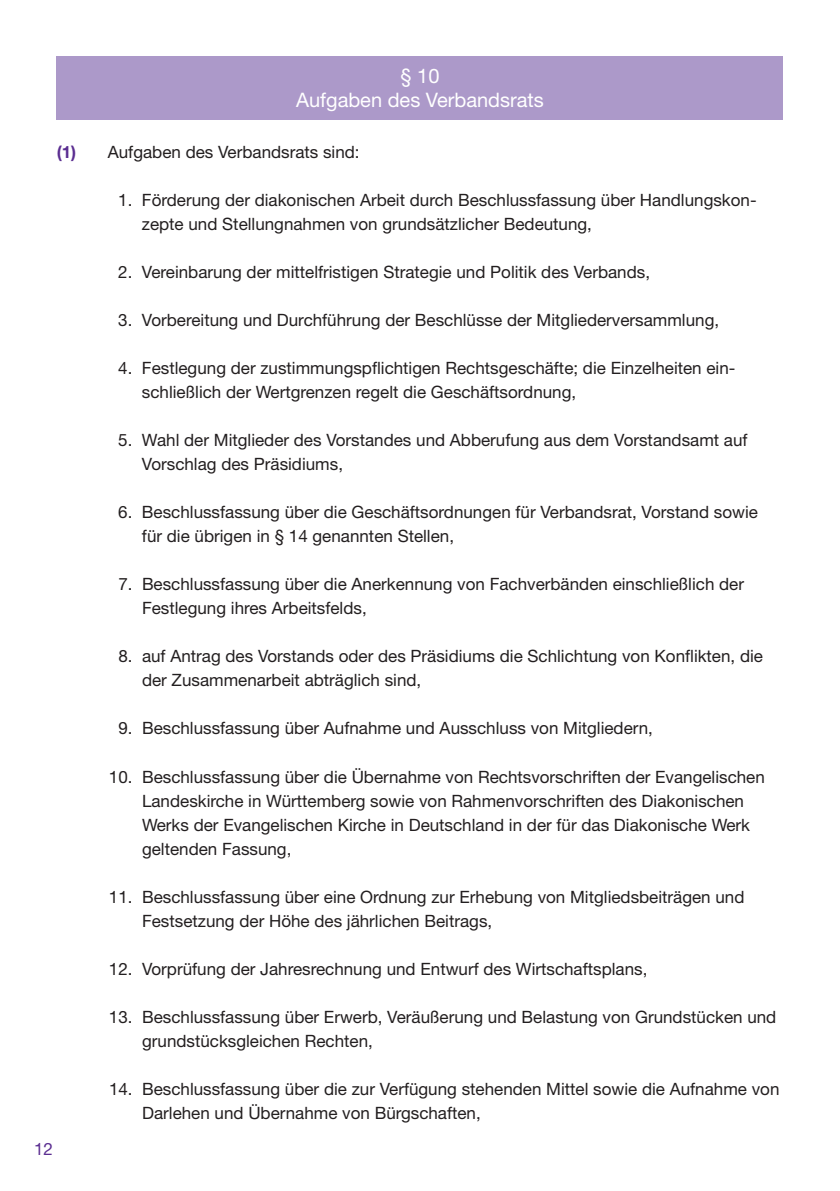
<style>
.page{position:relative;width:840px;height:1191px;background:#fff}
.page>*{position:absolute;margin:0;border:0;box-sizing:border-box;transform-origin:0 0}
.t1{font:20px/24px "Helvetica Neue LT Std";color:#fff;text-align:center}
.t2{font:17px/24px "Helvetica Neue LT Std";color:#231f20}
.t3{font:17px "Helvetica Neue LT Std";color:#5b2e91}
.s1{font-weight:700;color:#5b2e91}
</style>
<div class="page">
<div style="left:57px;top:57px;width:725px;height:63px;background:#ac99c9"></div>
<p class="t1" style="left:296px;top:64px;width:249px">§ 10<br>Aufgaben des Verbandsrats</p>
<p class="t2" style="left:57px;top:140px;width:304px"><span class="s1">(1)</span> Aufgaben des Verbandsrats sind:</p>
<p class="t2" style="left:142px;top:188px;width:616px;text-indent:-24px">1. Förderung der diakonischen Arbeit durch Beschlussfassung über Handlungskon&shy;zepte und Stellungnahmen von grundsätzlicher Bedeutung,</p>
<p class="t2" style="left:118px;top:260px;width:533px">2. Vereinbarung der mittelfristigen Strategie und Politik des Verbands,</p>
<p class="t2" style="left:118px;top:308px;width:602px">3. Vorbereitung und Durchführung der Beschlüsse der Mitgliederversammlung,</p>
<p class="t2" style="left:142px;top:356px;width:594px;text-indent:-24px">4. Festlegung der zustimmungspflichtigen Rechtsgeschäfte; die Einzelheiten ein&shy;schließlich der Wertgrenzen regelt die Geschäftsordnung,</p>
<p class="t2" style="left:142px;top:428px;width:606px;text-indent:-24px">5. Wahl der Mitglieder des Vorstandes und Abberufung aus dem Vorstandsamt auf<br>Vorschlag des Präsidiums,</p>
<p class="t2" style="left:142px;top:500px;width:617px;text-indent:-24px">6. Beschlussfassung über die Geschäftsordnungen für Verbandsrat, Vorstand sowie für die übrigen in § 14 genannten Stellen,</p>
<p class="t2" style="left:142px;top:572px;width:603px;text-indent:-24px">7. Beschlussfassung über die Anerkennung von Fachverbänden einschließlich der<br>Festlegung ihres Arbeitsfelds,</p>
<p class="t2" style="left:142px;top:644px;width:622px;text-indent:-24px">8. auf Antrag des Vorstands oder des Präsidiums die Schlichtung von Konflikten, die der Zusammenarbeit abträglich sind,</p>
<p class="t2" style="left:118px;top:716px;width:536px">9. Beschlussfassung über Aufnahme und Ausschluss von Mitgliedern,</p>
<p class="t2" style="left:142px;top:764px;width:624px;text-indent:-33px">10. Beschlussfassung über die Übernahme von Rechtsvorschriften der Evangelischen Landeskirche in Württemberg sowie von Rahmenvorschriften des Diakonischen Werks der Evangelischen Kirche in Deutschland in der für das Diakonische Werk geltenden Fassung,</p>
<p class="t2" style="left:142px;top:884px;width:603px;text-indent:-33px">11. Beschlussfassung über eine Ordnung zur Erhebung von Mitgliedsbeiträgen und<br>Festsetzung der Höhe des jährlichen Beitrags,</p>
<p class="t2" style="left:109px;top:956px;width:539px">12. Vorprüfung der Jahresrechnung und Entwurf des Wirtschaftsplans,</p>
<p class="t2" style="left:142px;top:1004px;width:635px;text-indent:-33px">13. Beschlussfassung über Erwerb, Veräußerung und Belastung von Grundstücken und grundstücksgleichen Rechten,</p>
<p class="t2" style="left:142px;top:1076px;width:638px;text-indent:-33px">14. Beschlussfassung über die zur Verfügung stehenden Mittel sowie die Aufnahme von<br>Darlehen und Übernahme von Bürgschaften,</p>
<p class="t3" style="left:34px;top:1138px;width:20px">12</p>
</div>
